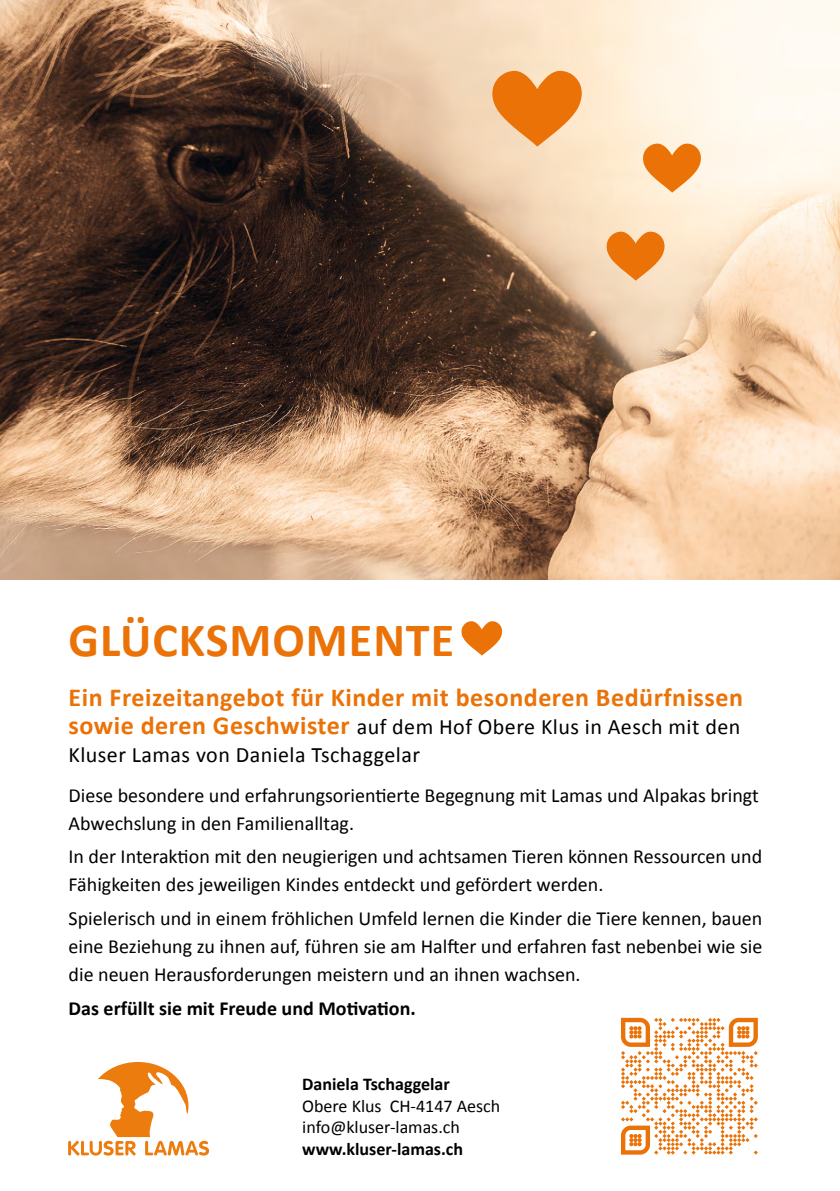
<style>
.page{position:relative;width:840px;height:1191px;background:#fff}
.page>*{position:absolute;margin:0;border:0;box-sizing:border-box;transform-origin:0 0}
.t1{font:700 48px "Calibri";letter-spacing:.02em;color:#eb7206}
.t2{font:700 26px "Calibri";letter-spacing:.02em;color:#eb7206}
.t3{font:22px/28px "Calibri";letter-spacing:.02em;color:#000}
.t4{font:20px/28px "Calibri";color:#000}
.t5{font:700 20px "Calibri";color:#000}
.t6{font:18px/21.6px "Calibri";color:#000}
.t7{font:700 18px "Calibri";color:#000}
.s1{font-weight:700;font-size:26px;color:#eb7206}
</style>
<div class="page">
<svg style="left:461px;top:621px;width:41px;height:34px"></svg>
<img style="left:0;top:0;width:839px;height:579px">
<svg style="left:642px;top:144px;width:58px;height:49px"></svg>
<svg style="left:492px;top:71px;width:89px;height:76px"></svg>
<svg style="left:606px;top:232px;width:58px;height:49px"></svg>
<svg style="left:68px;top:1062px;width:141px;height:93px"></svg>
<svg style="left:621px;top:1017px;width:136px;height:137px"></svg>
<h1 class="t1" style="left:69px;top:609px;width:387px">GLÜCKSMOMENTE</h1>
<h2 class="t2" style="left:69px;top:681px;width:675px">Ein Freizeitangebot für Kinder mit besonderen Bedürfnissen</h2>
<p class="t3" style="left:68px;top:713px;width:673px"><span class="s1">sowie deren Geschwister</span> auf dem Hof Obere Klus in Aesch mit den<br>Kluser Lamas von Daniela Tschaggelar</p>
<p class="t4" style="left:69px;top:781px;width:691px">Diese besondere und erfahrungsorientierte Begegnung mit Lamas und Alpakas bringt<br>Abwechslung in den Familienalltag.</p>
<p class="t4" style="left:69px;top:842px;width:694px">In der Interaktion mit den neugierigen und achtsamen Tieren können Ressourcen und<br>Fähigkeiten des jeweiligen Kindes entdeckt und gefördert werden.</p>
<p class="t4" style="left:69px;top:904px;width:695px;text-align:justify">Spielerisch und in einem fröhlichen Umfeld lernen die Kinder die Tiere kennen, bauen eine Beziehung zu ihnen auf, führen sie am Halfter und erfahren fast nebenbei wie sie die neuen Herausforderungen meistern und an ihnen wachsen.</p>
<p class="t5" style="left:69px;top:995px;width:348px">Das erfüllt sie mit Freude und Motivation.</p>
<p class="t7" style="left:302px;top:1072px;width:149px">Daniela Tschaggelar</p>
<p class="t6" style="left:302px;top:1095px;width:199px">Obere Klus CH-4147 Aesch info@kluser-lamas.ch</p>
<p class="t7" style="left:302px;top:1137px;width:162px">www.kluser-lamas.ch</p>
</div>
